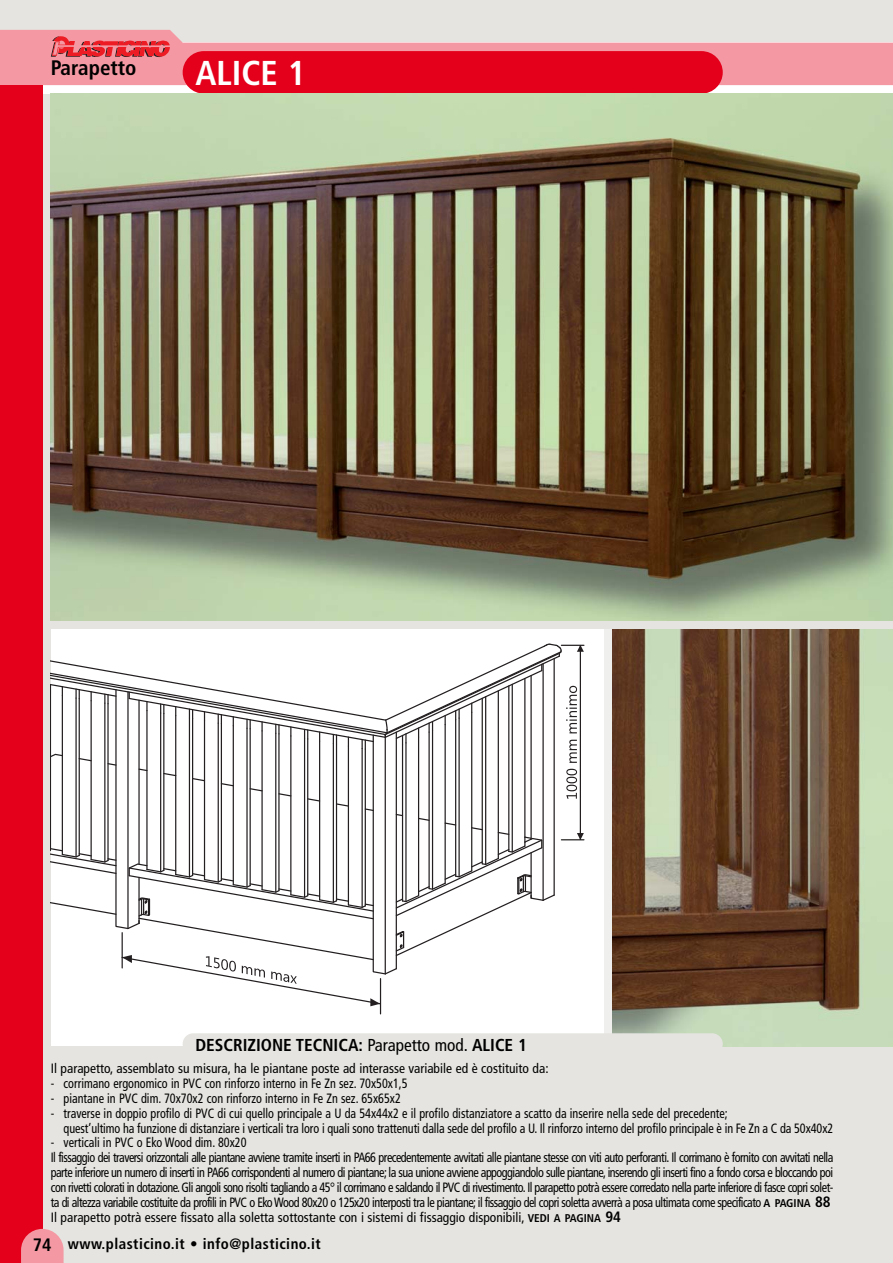
<style>
.page{position:relative;width:893px;height:1263px;background:#fff}
.page>*{position:absolute;margin:0;border:0;box-sizing:border-box;transform-origin:0 0}
.t1{font:700 condensed 34.5px "Frutiger";color:#fff}
.t2{font:700 condensed 21px "Frutiger";color:#000}
.t3{font:700 condensed 17.25px "Frutiger";color:#000}
.t4{font:700 condensed 15px "Frutiger";letter-spacing:.03em;color:#000}
.t5{font:condensed 13.5px/14.9px "Frutiger";letter-spacing:-.045em;color:#000;scale:.9 1}
.t6{font:condensed 13.5px/14.9px "Frutiger";letter-spacing:-.005em;color:#000;scale:.9 1}
.t7{font:condensed 13.5px "Frutiger";color:#000;scale:.9 1}
.t8{font:condensed 13.5px "Frutiger";color:#000}
.s1{font-weight:400}
.s2{font-weight:700;font-size:11.25px}
.s3{font-weight:700;font-size:15px}
.s4{font-size:18px}
</style>
<div class="page">
<div style="left:0;top:0;width:892px;height:1263px;background:#e5e4e0"></div>
<div style="left:604px;top:629px;width:288px;height:417px;background:#efefed"></div>
<div style="left:0;top:43px;width:892px;height:51px;background:#fff"></div>
<svg style="left:0;top:30px;width:892px;height:55px;fill:#f499a3"></svg>
<div style="left:183px;top:51px;width:540px;height:43px;background:#e4001b;border-radius:21px"></div>
<div style="left:0;top:85px;width:42px;height:1178px;background:#e4001b"></div>
<img style="left:51px;top:94px;width:841px;height:527px">
<div style="left:51px;top:629px;width:553px;height:417px;background:#fff"></div>
<hr style="left:380px;top:979px;width:1px;height:35px;background:#231f20">
<svg style="left:51px;top:643px;width:533px;height:363px"></svg>
<svg style="left:21px;top:1229px;width:43px;height:34px"></svg>
<svg style="left:51px;top:36px;width:119px;height:21px;background:#e25760"></svg>
<img style="left:612px;top:629px;width:280px;height:417px">
<div style="left:183px;top:1033px;width:540px;height:22px;background:#e5e4e0;border-radius:11px"></div>
<h2 class="t2" style="left:51px;top:60px;width:87px">Parapetto</h2>
<h1 class="t1" style="left:195px;top:60px;width:112px">ALICE 1</h1>
<p class="t3" style="left:195px;top:1038px;width:333px">DESCRIZIONE TECNICA: <span class="s1">Parapetto mod.</span> ALICE 1</p>
<p class="t8" style="left:51px;top:1063px;width:499px">Il parapetto, assemblato su misura, ha le piantane poste ad interasse variabile ed è costituito da:</p>
<p class="t7" style="left:51px;top:1078px;width:398px">- corrimano ergonomico in PVC con rinforzo interno in Fe Zn sez. 70x50x1,5</p>
<p class="t7" style="left:51px;top:1093px;width:390px">- piantane in PVC dim. 70x70x2 con rinforzo interno in Fe Zn sez. 65x65x2</p>
<p class="t6" style="left:64px;top:1107px;width:857px;text-indent:-13px">- traverse in doppio profilo di PVC di cui quello principale a U da 54x44x2 e il profilo distanziatore a scatto da inserire nella sede del precedente;<br>quest’ultimo ha funzione di distanziare i verticali tra loro i quali sono trattenuti dalla sede del profilo a U. Il rinforzo interno del profilo principale è in Fe Zn a C da 50x40x2</p>
<p class="t5" style="left:51px;top:1136px;width:871px">- verticali in PVC o Eko Wood dim. 80x20<br>Il fissaggio dei traversi orizzontali alle piantane avviene tramite inserti in PA66 precedentemente avvitati alle piantane stesse con viti auto perforanti. Il corrimano è fornito con avvitati nella parte inferiore un numero di inserti in PA66 corrispondenti al numero di piantane; la sua unione avviene appoggiandolo sulle piantane, inserendo gli inserti fino a fondo corsa e bloccando poi con rivetti colorati in dotazione. Gli angoli sono risolti tagliando a 45° il corrimano e saldando il PVC di rivestimento. Il parapetto potrà essere corredato nella parte inferiore di fasce copri solet&shy;ta di altezza variabile costituite da profili in PVC o Eko Wood 80x20 o 125x20 interposti tra le piantane; il fissaggio del copri soletta avverrà a posa ultimata come specificato <span class="s2">A PAGINA</span> <span class="s3">88<br></span>Il parapetto potrà essere fissato alla soletta sottostante con i sistemi di fissaggio disponibili, <span class="s2">VEDI A PAGINA</span> <span class="s3">94</span></p>
<p class="t4" style="left:33px;top:1237px;width:289px"><span class="s4">74</span> www.plasticino.it • info@plasticino.it</p>
</div>
